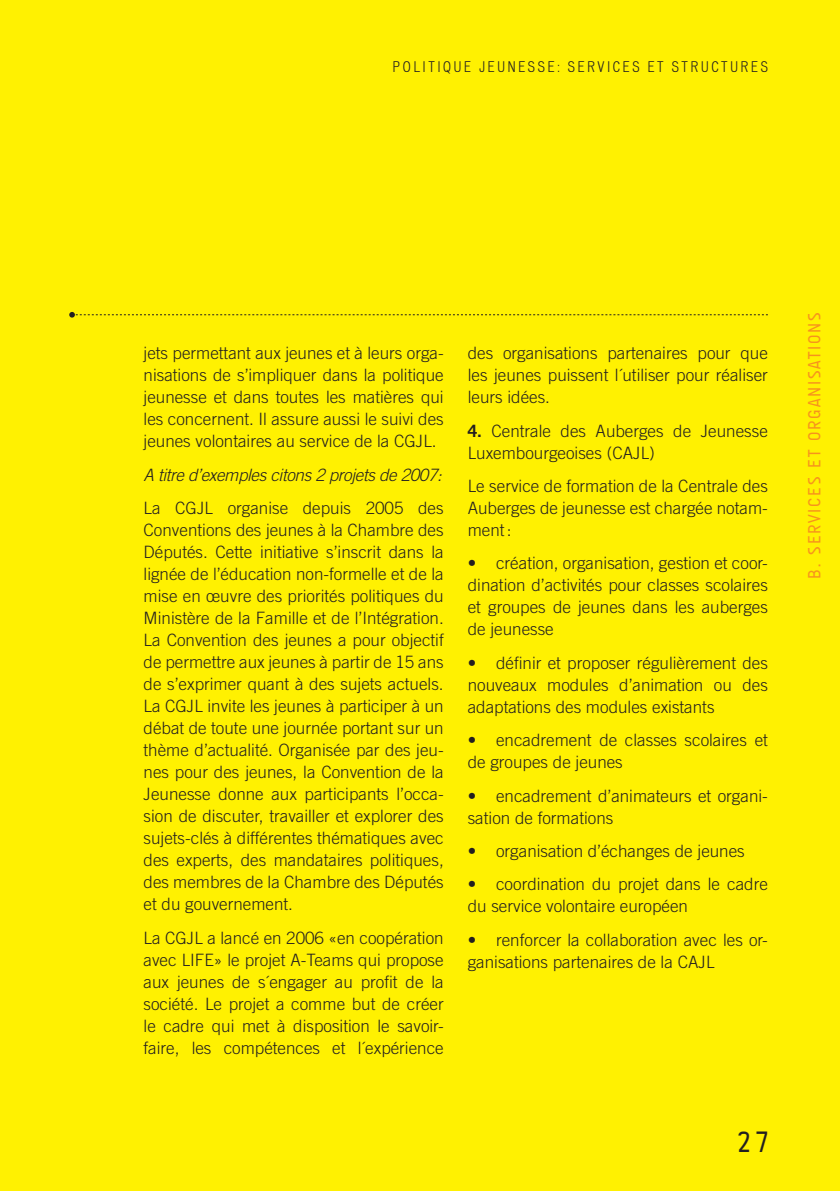
<style>
.page{position:relative;width:840px;height:1191px;background:#fff}
.page>*{position:absolute;margin:0;border:0;box-sizing:border-box;transform-origin:0 0}
.t1{font:30px "A Udimat";color:#231f20}
.t2{font:18px "A Udimat";letter-spacing:.1em;color:#f7931d}
.t3{font:300 17px/22px "Trade Gothic";color:#231f20;text-align:justify}
.t4{font:italic 300 17px "Trade Gothic";letter-spacing:-.02em;color:#231f20}
.t5{font:100 condensed 14px "Vonnes";letter-spacing:.2em;color:#231f20}
.s1{font-weight:700}
</style>
<div class="page">
<div style="left:0;top:0;width:839px;height:1191px;background:#fff101"></div>
<svg style="left:69px;top:312px;width:698px;height:5px"></svg>
<p class="t5" style="left:393px;top:59px;width:376px">POLITIQUE JEUNESSE: SERVICES ET STRUCTURES</p>
<p class="t3" style="left:143px;top:342px;width:301px">jets permettant aux jeunes et à leurs orga&shy;nisations de s’impliquer dans la politique jeunesse et dans toutes les matières qui les concernent. Il assure aussi le suivi des jeunes volontaires au service de la CGJL.</p>
<p class="t4" style="left:143px;top:464px;width:300px">A titre d’exemples citons 2 projets de 2007:</p>
<p class="t3" style="left:143px;top:497px;width:301px">La CGJL organise depuis 2005 des Conventions des jeunes à la Chambre des Députés. Cette initiative s’inscrit dans la lignée de l’éducation non-formelle et de la mise en œuvre des priorités politiques du Ministère de la Famille et de l’Intégration.<br>La Convention des jeunes a pour objectif de permettre aux jeunes à partir de 15 ans de s’exprimer quant à des sujets actuels.<br>La CGJL invite les jeunes à participer à un débat de toute une journée portant sur un thème d’actualité. Organisée par des jeu&shy;nes pour des jeunes, la Convention de la Jeunesse donne aux participants l’occa&shy;sion de discuter, travailler et explorer des sujets-clés à différentes thématiques avec des experts, des mandataires politiques, des membres de la Chambre des Députés et du gouvernement.</p>
<p class="t3" style="left:143px;top:926px;width:301px">La CGJL a lancé en 2006 «en coopération avec LIFE» le projet A-Teams qui propose aux jeunes de s´engager au profit de la société. Le projet a comme but de créer le cadre qui met à disposition le savoir&shy;faire, les compétences et l´expérience</p>
<p class="t3" style="left:467px;top:342px;width:301px">des organisations partenaires pour que les jeunes puissent l´utiliser pour réaliser leurs idées.</p>
<p class="t3" style="left:467px;top:419px;width:301px"><span class="s1">4.</span> Centrale des Auberges de Jeunesse<br>Luxembourgeoises (CAJL)</p>
<p class="t3" style="left:467px;top:475px;width:301px">Le service de formation de la Centrale des Auberges de jeunesse est chargée notam&shy;ment:</p>
<p class="t3" style="left:467px;top:552px;width:301px;text-indent:28px">création, organisation, gestion et coor&shy;dination d’activités pour classes scolaires et groupes de jeunes dans les auberges de jeunesse</p>
<p class="t3" style="left:467px;top:651px;width:301px;text-indent:28px">définir et proposer régulièrement des nouveaux modules d’animation ou des adaptations des modules existants</p>
<p class="t3" style="left:467px;top:729px;width:301px;text-indent:28px">encadrement de classes scolaires et de groupes de jeunes</p>
<p class="t3" style="left:467px;top:784px;width:301px;text-indent:28px">encadrement d’animateurs et organi&shy;sation de formations</p>
<p class="t3" style="left:496px;top:834px;width:273px;line-height:33.4px">organisation d’échanges de jeunes coordination du projet dans le cadre</p>
<p class="t3" style="left:496px;top:889px;width:273px;line-height:33.4px;text-indent:-28px">du service volontaire européen<br>renforcer la collaboration avec les or-</p>
<p class="t3" style="left:467px;top:950px;width:248px">ganisations partenaires de la CAJL</p>
<p class="t3" style="left:467px;top:552px;width:10px">•</p>
<p class="t3" style="left:467px;top:651px;width:10px">•</p>
<p class="t3" style="left:467px;top:729px;width:10px">•</p>
<p class="t3" style="left:467px;top:784px;width:10px">•</p>
<p class="t3" style="left:467px;top:834px;width:10px;line-height:33.4px">• •</p>
<p class="t3" style="left:467px;top:928px;width:10px">•</p>
<h1 class="t1" style="left:737px;top:1124px;width:31px">27</h1>
<p class="t2" style="left:803px;top:578px;width:268px;rotate:-90deg">B. SERVICES ET ORGANISATIONS</p>
</div>
